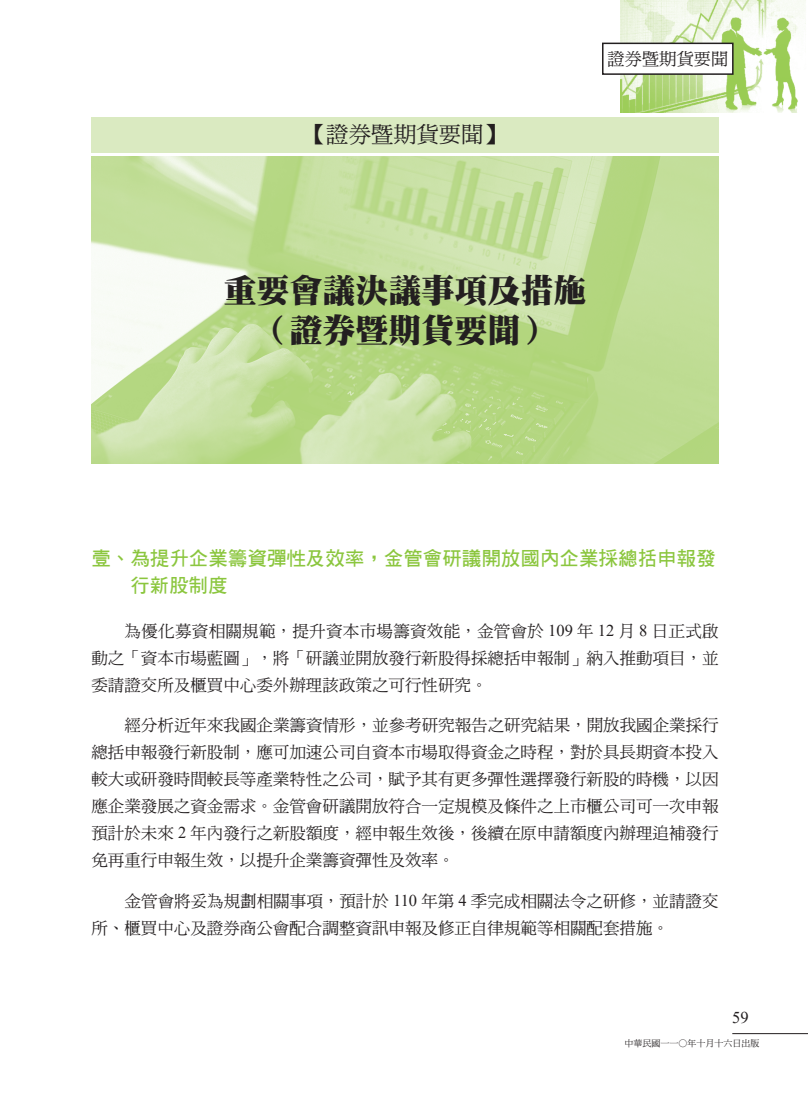
<style>
.page{position:relative;width:808px;height:1106px;background:#fff}
.page>*{position:absolute;margin:0;border:0;box-sizing:border-box;transform-origin:0 0}
.t1{font:33px/39.6px "DF Ming UB HK BF";color:#231f20;text-align:center}
.t2{font:22.5px "DF Ming Md HK BF";color:#231f20}
.t3{font:19.5px/27px "DF Hei Bd HK BF";color:#8bc63e}
.t4{font:17.25px "DF Ming Md HK BF";color:#231f20}
.t5{font:16.5px/27px "DF Ming Md HK BF";color:#231f20;text-align:justify}
.t6{font:16.5px "Times New Roman";color:#231f20}
.t7{font:9px "DF Ming Md HK BF";color:#231f20}
.s1{font-family:"Times New Roman"}
</style>
<div class="page">
<img style="left:621px;top:0;width:185px;height:112px">
<hr style="left:732px;top:1033px;width:76px;height:1px;background:#231f20">
<div style="left:602px;top:43px;width:131px;height:32px;background:#fff;border:2px solid #231f20"></div>
<img style="left:91px;top:156px;width:628px;height:308px">
<div style="left:91px;top:117px;width:628px;height:35px;background:#daeac1"></div>
<h2 class="t2" style="left:304px;top:123px;width:204px">【證券暨期貨要聞】</h2>
<p class="t4" style="left:607px;top:50px;width:122px">證券暨期貨要聞</p>
<h1 class="t1" style="left:223px;top:270px;width:364px">重要會議決議事項及措施（證券暨期貨要聞）</h1>
<p class="t3" style="left:130px;top:544px;width:587px;text-indent:-39px">壹、為提升企業籌資彈性及效率，金管會研議開放國內企業採總括申報發行新股制度</p>
<p class="t5" style="left:91px;top:617px;width:629px;text-indent:33px">為優化募資相關規範，提升資本市場籌資效能，金管會於 <span class="s1">109</span> 年 <span class="s1">12</span> 月 <span class="s1">8</span> 日正式啟動之「資本市場藍圖」，將「研議並開放發行新股得採總括申報制」納入推動項目，並委請證交所及櫃買中心委外辦理該政策之可行性研究。</p>
<p class="t5" style="left:91px;top:711px;width:629px;text-indent:33px">經分析近年來我國企業籌資情形，並參考研究報告之研究結果，開放我國企業採行總括申報發行新股制，應可加速公司自資本市場取得資金之時程，對於具長期資本投入較大或研發時間較長等產業特性之公司，賦予其有更多彈性選擇發行新股的時機，以因應企業發展之資金需求。金管會研議開放符合一定規模及條件之上市櫃公司可一次申報預計於未來 <span class="s1">2</span> 年內發行之新股額度，經申報生效後，後續在原申請額度內辦理追補發行免再重行申報生效，以提升企業籌資彈性及效率。</p>
<p class="t5" style="left:91px;top:887px;width:629px;text-indent:33px">金管會將妥為規劃相關事項，預計於 <span class="s1">110</span> 年第 <span class="s1">4</span> 季完成相關法令之研修，並請證交所、櫃買中心及證券商公會配合調整資訊申報及修正自律規範等相關配套措施。</p>
<p class="t6" style="left:732px;top:1006px;width:18px">59</p>
<p class="t7" style="left:624px;top:1038px;width:136px">中華民國一一○年十月十六日出版</p>
</div>
